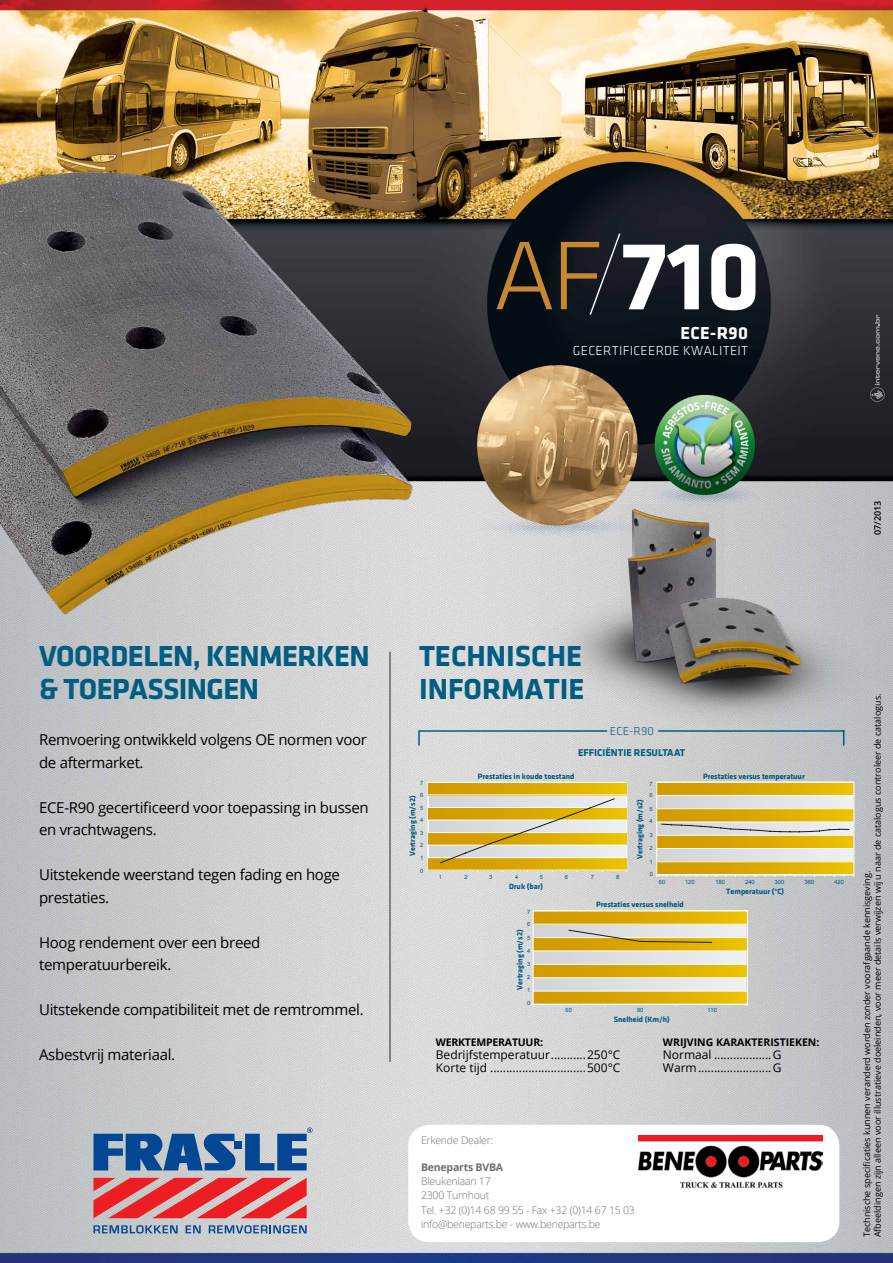
<style>
.page{position:relative;width:893px;height:1263px;background:#fff}
.page>*{position:absolute;margin:0;border:0;box-sizing:border-box;transform-origin:0 0}
.t1{font:700 100.05px "Klavika CH";color:#fff}
.t2{font:700 30px/33px "Klavika";letter-spacing:-.02em;color:#005e83}
.t3{font:700 30px/33px "Klavika";color:#005e83}
.t4{font:700 18px "Klavika CH";letter-spacing:.02em;color:#fff}
.t5{font:15px/22.5px "Open Sans";letter-spacing:-.02em;color:#000}
.t6{font:13.5px "Klavika Light TF";letter-spacing:.02em;color:#fff}
.t7{font:12px/12.8px "Open Sans";color:#000}
.t8{font:12px "Klavika Light TF";letter-spacing:.01em;color:#005e83}
.t9{font:300 10.5px/14.4px "Open Sans";letter-spacing:-.02em;color:#6d6e71}
.t10{font:700 10.5px "Open Sans";color:#000}
.t11{font:700 10.5px "Open Sans";letter-spacing:-.02em;color:#000}
.t12{font:700 10.5px "Open Sans";letter-spacing:-.02em;color:#6d6e71}
.t13{font:700 10.2px "Klavika CH";color:#005e83}
.t14{font:9px/10.8px "Open Sans";color:#000}
.t15{font:600 9px "Open Sans";color:#000}
.t16{font:700 7.95px "Klavika CH";color:#005880}
.t17{font:5.85px "Arial";color:#005880}
.s1{font-family:"Klavika Light TF";font-weight:400;font-size:101.1px;color:#c88732}
</style>
<div class="page">
<img style="left:0;top:0;width:893px;height:1263px">
<hr style="left:389px;top:652px;width:2px;height:410px;background:#636466">
<svg style="left:870px;top:315px;width:14px;height:87px"></svg>
<svg style="left:588px;top:232px;width:34px;height:84px"></svg>
<hr style="left:419px;top:730px;width:188px;height:2px;background:#005e83">
<hr style="left:658px;top:730px;width:186px;height:2px;background:#005e83">
<svg style="left:418px;top:730px;width:2px;height:15px"></svg>
<svg style="left:843px;top:730px;width:1px;height:15px"></svg>
<svg style="left:428px;top:782px;width:199px;height:90px"></svg>
<svg style="left:656px;top:784px;width:198px;height:93px"></svg>
<div style="left:656px;top:782px;width:198px;height:93px;border:1px solid #fff"></div>
<svg style="left:533px;top:912px;width:215px;height:94px"></svg>
<div style="left:533px;top:910px;width:215px;height:95px;border:1px solid #fff"></div>
<img style="left:621px;top:504px;width:103px;height:166px">
<img style="left:0;top:159px;width:501px;height:472px">
<img style="left:648px;top:581px;width:198px;height:132px">
<svg style="left:94px;top:1178px;width:213px;height:40px"></svg>
<div style="left:235px;top:1141px;width:7px;height:7px;background:#034694"></div>
<svg style="left:94px;top:1134px;width:141px;height:36px"></svg>
<svg style="left:245px;top:1127px;width:68px;height:43px"></svg>
<svg style="left:94px;top:1225px;width:84px;height:8px"></svg>
<svg style="left:186px;top:1225px;width:15px;height:8px"></svg>
<svg style="left:209px;top:1225px;width:98px;height:8px"></svg>
<div style="left:408px;top:1125px;width:431px;height:117px;background:#fff;border-radius:21px"></div>
<img style="left:639px;top:1135px;width:183px;height:54px">
<h1 class="t1" style="left:493px;top:204px;width:269px"><span class="s1">AF</span> 710</h1>
<p class="t4" style="left:681px;top:320px;width:69px">ECE-R90</p>
<p class="t6" style="left:573px;top:343px;width:177px">GECERTIFICEERDE KWALITEIT</p>
<p class="t15" style="left:871px;top:535px;width:36px;rotate:-90deg">07/2013</p>
<h2 class="t2" style="left:39px;top:640px;width:332px">VOORDELEN, KENMERKEN &amp; TOEPASSINGEN</h2>
<p class="t5" style="left:39px;top:728px;width:329px">Remvoering ontwikkeld volgens OE normen voor de aftermarket.</p>
<p class="t5" style="left:39px;top:795px;width:331px">ECE-R90 gecertificeerd voor toepassing in bussen en vrachtwagens.</p>
<p class="t5" style="left:39px;top:863px;width:302px">Uitstekende weerstand tegen fading en hoge prestaties.</p>
<p class="t5" style="left:39px;top:930px;width:223px">Hoog rendement over een breed temperatuurbereik.</p>
<p class="t5" style="left:39px;top:998px;width:326px">Uitstekende compatibiliteit met de remtrommel.</p>
<p class="t5" style="left:39px;top:1043px;width:138px">Asbestvrij materiaal.</p>
<h2 class="t3" style="left:419px;top:640px;width:167px">TECHNISCHE<br>INFORMATIE</h2>
<p class="t8" style="left:610px;top:724px;width:45px">ECE-R90</p>
<p class="t13" style="left:578px;top:745px;width:109px">Efficiëntie resultaat</p>
<p class="t17" style="left:420px;top:779px;width:5px">7</p>
<p class="t16" style="left:478px;top:770px;width:98px">Prestaties in koude toestand</p>
<p class="t17" style="left:649px;top:780px;width:5px">7</p>
<p class="t16" style="left:703px;top:771px;width:103px">Prestaties versus temperatuur</p>
<p class="t17" style="left:420px;top:791px;width:5px">6</p>
<p class="t16" style="left:407px;top:856px;width:62px;rotate:-90deg">Vertraging (m/s2)</p>
<p class="t17" style="left:420px;top:804px;width:5px">5</p>
<p class="t17" style="left:420px;top:816px;width:5px">4</p>
<p class="t17" style="left:420px;top:829px;width:5px">3</p>
<p class="t17" style="left:420px;top:841px;width:5px">2</p>
<p class="t17" style="left:420px;top:854px;width:5px">1</p>
<p class="t17" style="left:649px;top:791px;width:5px">6</p>
<p class="t16" style="left:634px;top:859px;width:61px;rotate:-90deg">Vertraging (m/s2)</p>
<p class="t17" style="left:649px;top:805px;width:5px">5</p>
<p class="t17" style="left:649px;top:817px;width:5px">4</p>
<p class="t17" style="left:649px;top:831px;width:5px">3</p>
<p class="t17" style="left:649px;top:844px;width:5px">2</p>
<p class="t17" style="left:649px;top:858px;width:5px">1</p>
<p class="t17" style="left:420px;top:867px;width:5px">0</p>
<p class="t17" style="left:439px;top:873px;width:5px">1</p>
<p class="t17" style="left:464px;top:873px;width:5px">2</p>
<p class="t17" style="left:489px;top:873px;width:5px">3</p>
<p class="t17" style="left:515px;top:873px;width:5px">4</p>
<p class="t17" style="left:540px;top:873px;width:5px">5</p>
<p class="t17" style="left:565px;top:873px;width:5px">6</p>
<p class="t17" style="left:591px;top:873px;width:5px">7</p>
<p class="t17" style="left:616px;top:873px;width:5px">8</p>
<p class="t16" style="left:509px;top:880px;width:36px">Druk (bar)</p>
<p class="t17" style="left:650px;top:870px;width:5px">0</p>
<p class="t17" style="left:659px;top:878px;width:8px">60</p>
<p class="t17" style="left:685px;top:878px;width:11px">120</p>
<p class="t17" style="left:715px;top:878px;width:11px">180</p>
<p class="t17" style="left:745px;top:878px;width:11px">240</p>
<p class="t17" style="left:775px;top:878px;width:11px">300</p>
<p class="t17" style="left:805px;top:878px;width:11px">360</p>
<p class="t17" style="left:834px;top:878px;width:11px">420</p>
<p class="t16" style="left:726px;top:885px;width:59px">Temperatuur (°C)</p>
<p class="t16" style="left:596px;top:898px;width:89px">Prestaties versus snelheid</p>
<p class="t17" style="left:527px;top:908px;width:5px">7</p>
<p class="t17" style="left:527px;top:920px;width:5px">6</p>
<p class="t16" style="left:514px;top:990px;width:61px;rotate:-90deg">Vertraging (m/s2)</p>
<p class="t17" style="left:527px;top:934px;width:5px">5</p>
<p class="t17" style="left:527px;top:947px;width:5px">4</p>
<p class="t17" style="left:527px;top:960px;width:5px">3</p>
<p class="t17" style="left:527px;top:973px;width:5px">2</p>
<p class="t17" style="left:527px;top:986px;width:5px">1</p>
<p class="t17" style="left:527px;top:999px;width:5px">0</p>
<p class="t17" style="left:566px;top:1006px;width:8px">60</p>
<p class="t17" style="left:637px;top:1006px;width:8px">80</p>
<p class="t17" style="left:707px;top:1006px;width:11px">110</p>
<p class="t16" style="left:614px;top:1014px;width:58px">Snelheid (Km/h)</p>
<p class="t11" style="left:436px;top:1035px;width:109px">WERKTEMPERATUUR:</p>
<p class="t7" style="left:436px;top:1048px;width:186px">Bedrijfstemperatuur...........250°C<br>Korte tijd ..............................500°C</p>
<p class="t10" style="left:663px;top:1035px;width:158px">WRIJVING KARAKTERISTIEKEN:</p>
<p class="t7" style="left:663px;top:1048px;width:120px">Normaal ..................G<br>Warm.......................G</p>
<p class="t9" style="left:421px;top:1132px;width:74px">Erkende Dealer:</p>
<p class="t12" style="left:421px;top:1159px;width:84px">BENEPARTS BVBA</p>
<p class="t9" style="left:421px;top:1174px;width:215px">Bleukenlaan 17<br>2300 Turnhout<br>Tel. +32 (0)14 68 99 55 - Fax +32 (0)14 67 15 03 info@beneparts.be - www.beneparts.be</p>
<p class="t14" style="left:861px;top:1237px;width:545px;rotate:-90deg">Technische specificaties kunnen veranderd worden zonder voorafgaande kennisgeving.<br>Afbeeldingen zijn alleen voor illustratieve doeleinden, voor meer details verwijzen wij u naar de catalogus controleer de catalogus.</p>
</div>
